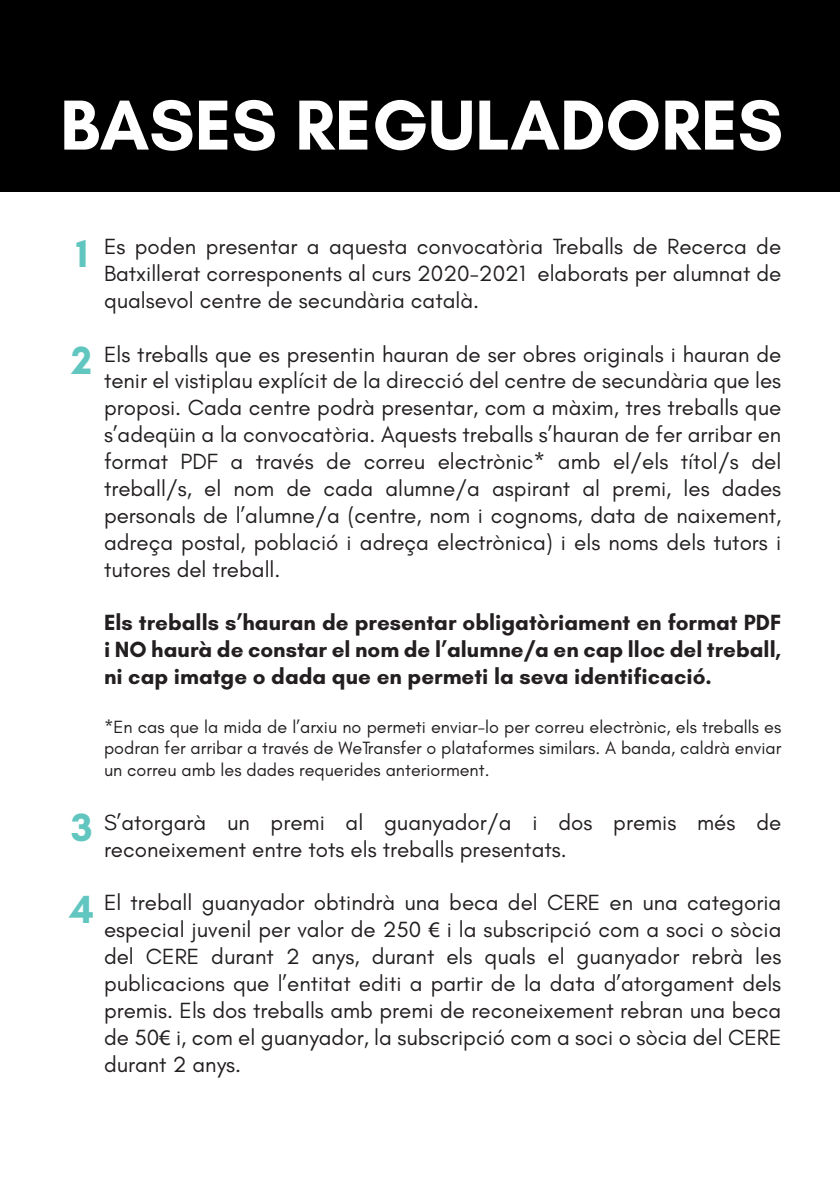
<style>
.page{position:relative;width:840px;height:1191px;background:#fff}
.page>*{position:absolute;margin:0;border:0;box-sizing:border-box;transform-origin:0 0}
.t1{font:700 72px "Glacial Indifference";color:#fff}
.t2{font:700 40px/82px "Glacial Indifference";color:#62c6c0}
.t3{font:22.4px/26.8px "Glacial Indifference";color:#231f20;text-align:justify}
.t4{font:700 22.4px/26.8px "Glacial Indifference";color:#231f20;text-align:justify}
.t5{font:18px/21.6px "Glacial Indifference";color:#231f20;text-align:justify}
.s1{font-family:"Myriad Pro"}
</style>
<div class="page">
<div style="left:0;top:0;width:840px;height:191px;background:#000001"></div>
<h1 class="t1" style="left:60px;top:80px;width:725px">BASES REGULADORES</h1>
<h2 class="t2" style="left:76px;top:212px;width:13px">1</h2>
<h2 class="t2" style="left:72px;top:319px;width:22px">2</h2>
<h2 class="t2" style="left:70px;top:786px;width:26px">3<br>4</h2>
<p class="t3" style="left:104px;top:233px;width:679px">Es poden presentar a aquesta convocatòria Treballs de Recerca de Batxillerat corresponents al curs 2020-2021 elaborats per alumnat de qualsevol centre de secundària català.</p>
<p class="t3" style="left:104px;top:341px;width:679px">Els treballs que es presentin hauran de ser obres originals i hauran de tenir el vistiplau explícit de la direcció del centre de secundària que les proposi. Cada centre podrà presentar, com a màxim, tres treballs que s’adeqüin a la convocatòria. Aquests treballs s’hauran de fer arribar en format PDF a través de correu electrònic* amb el/els títol/s del treball/s, el nom de cada alumne/a aspirant al premi, les dades personals de l’alumne/a (centre, nom i cognoms, data de naixement, adreça postal, població i adreça electrònica) i els noms dels tutors i tutores del treball.</p>
<p class="t4" style="left:104px;top:609px;width:679px">Els treballs s’hauran de presentar obligatòriament en format PDF i NO haurà de constar el nom de l’alumne/a en cap lloc del treball, ni cap imatge o dada que en permeti la seva identificació.</p>
<p class="t5" style="left:104px;top:716px;width:679px">*En cas que la mida de l’arxiu no permeti enviar-lo per correu electrònic, els treballs es podran fer arribar a través de WeTransfer o plataformes similars. A banda, caldrà enviar un correu amb les dades requerides anteriorment.</p>
<p class="t3" style="left:104px;top:809px;width:679px">S’atorgarà un premi al guanyador/a i dos premis més de reconeixement entre tots els treballs presentats.</p>
<p class="t3" style="left:104px;top:889px;width:679px">El treball guanyador obtindrà una beca del CERE en una categoria especial juvenil per valor de 250 <span class="s1">€</span> i la subscripció com a soci o sòcia del CERE durant 2 anys, durant els quals el guanyador rebrà les publicacions que l’entitat editi a partir de la data d’atorgament dels premis. Els dos treballs amb premi de reconeixement rebran una beca de 50<span class="s1">€</span> i, com el guanyador, la subscripció com a soci o sòcia del CERE durant 2 anys.</p>
</div>
